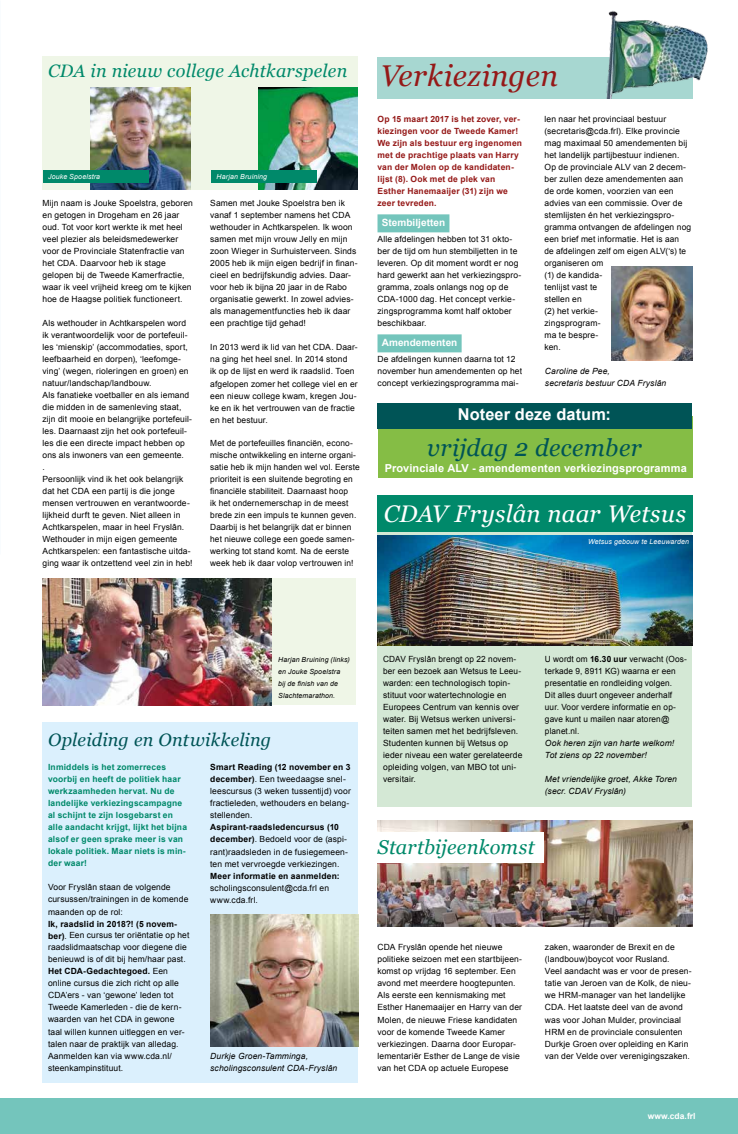
<style>
.page{position:relative;width:738px;height:1134px;background:#fff}
.page>*{position:absolute;margin:0;border:0;box-sizing:border-box;transform-origin:0 0}
.t1{font:italic 30px "Georgia";letter-spacing:.005em;color:#951918}
.t2{font:italic 24px "Georgia";letter-spacing:.005em;color:#fff}
.t3{font:italic 24px "Georgia";letter-spacing:.015em;color:#005456}
.t4{font:italic 20px "Georgia";letter-spacing:.01em;color:#00896a}
.t5{font:italic 18px "Georgia";letter-spacing:.01em;color:#00896a}
.t6{font:italic 18px "Georgia";letter-spacing:.01em;color:#005456}
.t7{font:700 16.3px "Arial";letter-spacing:.005em;color:#fff}
.t8{font:700 11px "Arial";letter-spacing:.01em;color:#fff}
.t9{font:700 10px "Arial";letter-spacing:.005em;color:#fff}
.t10{font:8.5px/12px "Arial";letter-spacing:.015em;color:#000}
.t11{font:700 8.5px/12px "Arial";letter-spacing:.02em;color:#00896a}
.t12{font:700 8.5px/12px "Arial";letter-spacing:.02em;color:#951918}
.t13{font:italic 8.5px/12px "Arial";letter-spacing:.015em;color:#000}
.t14{font:700 8.5px "Arial";letter-spacing:.02em;color:#000}
.t15{font:700 8.5px "Arial";letter-spacing:.005em;color:#fff}
.t16{font:italic 7px/12px "Arial";letter-spacing:.02em;color:#000}
.t17{font:italic 7px "Arial";letter-spacing:.02em;color:#fff}
.s1{font-weight:700}
</style>
<div class="page">
<div style="left:0;top:1098px;width:737px;height:36px;background:#74c5bc"></div>
<div style="left:43px;top:57px;width:314px;height:133px;background:#eff6e7"></div>
<div style="left:377px;top:506px;width:314px;height:301px;background:#d4e8d5"></div>
<div style="left:42px;top:722px;width:315px;height:360px;background:#dbf0fd"></div>
<img style="left:210px;top:914px;width:148px;height:132px">
<img style="left:611px;top:266px;width:81px;height:94px">
<div style="left:377px;top:496px;width:315px;height:36px;background:#00896a"></div>
<img style="left:377px;top:535px;width:314px;height:110px">
<img style="left:377px;top:820px;width:315px;height:106px">
<div style="left:371px;top:832px;width:172px;height:31px;background:#fff"></div>
<img style="left:91px;top:88px;width:99px;height:102px">
<div style="left:42px;top:579px;width:314px;height:126px;background:#eff6e7"></div>
<img style="left:42px;top:579px;width:229px;height:126px">
<img style="left:258px;top:88px;width:99px;height:102px">
<div style="left:43px;top:170px;width:106px;height:12px;background:#00896a"></div>
<div style="left:211px;top:171px;width:105px;height:12px;background:#00896a"></div>
<div style="left:377px;top:57px;width:315px;height:41px;background:#a7d7d1"></div>
<div style="left:377px;top:214px;width:72px;height:18px;background:#74c5bc"></div>
<div style="left:377px;top:334px;width:84px;height:18px;background:#74c5bc"></div>
<div style="left:378px;top:416px;width:313px;height:62px;background:#85bd45"></div>
<div style="left:377px;top:403px;width:314px;height:25px;background:#005456"></div>
<img style="left:606px;top:10px;width:102px;height:88px">
<h3 class="t5" style="left:48px;top:58px;width:300px">CDA in nieuw college Achtkarspelen</h3>
<p class="t17" style="left:48px;top:172px;width:54px">Jouke Spoelstra</p>
<p class="t17" style="left:216px;top:172px;width:52px">Harjan Bruining</p>
<p class="t10" style="left:43px;top:197px;width:152px">Mijn naam is Jouke Spoelstra, geboren en getogen in Drogeham en 26 jaar oud. Tot voor kort werkte ik met heel veel plezier als beleidsmedewerker voor de Provinciale Statenfractie van het CDA. Daarvoor heb ik stage gelopen bij de Tweede Kamerfractie, waar ik veel vrijheid kreeg om te kijken hoe de Haagse politiek functioneert.</p>
<p class="t10" style="left:43px;top:317px;width:151px">Als wethouder in Achtkarspelen word ik verantwoordelijk voor de portefeuil&shy;les ‘mienskip’ (accommodaties, sport, leefbaarheid en dorpen), ‘leefomge&shy;ving’ (wegen, rioleringen en groen) en natuur/landschap/landbouw.<br>Als fanatieke voetballer en als iemand die midden in de samenleving staat, zijn dit mooie en belangrijke portefeuil&shy;les. Daarnaast zijn het ook portefeuil&shy;les die een directe impact hebben op ons als inwoners van een gemeente.<br>.<br>Persoonlijk vind ik het ook belangrijk dat het CDA een partij is die jonge mensen vertrouwen en verantwoorde&shy;lijkheid durft te geven. Niet alleen in Achtkarspelen, maar in heel Fryslân.<br>Wethouder in mijn eigen gemeente Achtkarspelen: een fantastische uitda&shy;ging waar ik ontzettend veel zin in heb!</p>
<p class="t10" style="left:210px;top:198px;width:149px">Samen met Jouke Spoelstra ben ik vanaf 1 september namens het CDA wethouder in Achtkarspelen. Ik woon samen met mijn vrouw Jelly en mijn zoon Wieger in Surhuisterveen. Sinds 2005 heb ik mijn eigen bedrijf in finan&shy;cieel en bedrijfskundig advies. Daar&shy;voor heb ik bijna 20 jaar in de Rabo organisatie gewerkt. In zowel advies&shy;als managementfuncties heb ik daar een prachtige tijd gehad!</p>
<p class="t10" style="left:210px;top:342px;width:149px">In 2013 werd ik lid van het CDA. Daar&shy;na ging het heel snel. In 2014 stond<br>ik op de lijst en werd ik raadslid. Toen afgelopen zomer het college viel en er een nieuw college kwam, kregen Jou&shy;ke en ik het vertrouwen van de fractie en het bestuur.</p>
<p class="t10" style="left:210px;top:437px;width:151px">Met de portefeuilles financiën, econo&shy;mische ontwikkeling en interne organi&shy;satie heb ik mijn handen wel vol. Eerste prioriteit is een sluitende begroting en financiële stabiliteit. Daarnaast hoop<br>ik het ondernemerschap in de meest brede zin een impuls te kunnen geven.<br>Daarbij is het belangrijk dat er binnen het nieuwe college een goede samen&shy;werking tot stand komt. Na de eerste week heb ik daar volop vertrouwen in!</p>
<h1 class="t1" style="left:380px;top:54px;width:179px">Verkiezingen</h1>
<p class="t12" style="left:377px;top:114px;width:146px">Op 15 maart 2017 is het zover, ver&shy;kiezingen voor de Tweede Kamer!<br>We zijn als bestuur erg ingenomen met de prachtige plaats van Harry van der Molen op de kandidaten&shy;lijst (8). Ook met de plek van<br>Esther Hanemaaijer (31) zijn we zeer tevreden.</p>
<p class="t9" style="left:381px;top:216px;width:65px">Stembiljetten</p>
<p class="t10" style="left:377px;top:233px;width:145px">Alle afdelingen hebben tot 31 okto&shy;ber de tijd om hun stembiljetten in te leveren. Op dit moment wordt er nog hard gewerkt aan het verkiezingspro&shy;gramma, zoals onlangs nog op de<br>CDA-1000 dag. Het concept verkie&shy;zingsprogramma komt half oktober beschikbaar.</p>
<p class="t9" style="left:381px;top:336px;width:77px">Amendementen</p>
<p class="t10" style="left:377px;top:353px;width:146px">De afdelingen kunnen daarna tot 12 november hun amendementen op het concept verkiezingsprogramma mai-</p>
<p class="t10" style="left:544px;top:113px;width:148px">len naar het provinciaal bestuur (secretaris@cda.frl). Elke provincie mag maximaal 50 amendementen bij het landelijk partijbestuur indienen.<br>Op de provinciale ALV van 2 decem&shy;ber zullen deze amendementen aan de orde komen, voorzien van een advies van een commissie. Over de stemlijsten én het verkiezingspro&shy;gramma ontvangen de afdelingen nog een brief met informatie. Het is aan<br>de afdelingen zelf om eigen ALV(‘s) te organiseren om<br>(1) de kandida-<br>tenlijst vast te<br>stellen en<br>(2) het verkie-<br>zingsprogram-<br>ma te bespre-<br>ken.</p>
<p class="t13" style="left:544px;top:366px;width:123px">Caroline de Pee,<br>secretaris bestuur CDA Fryslân</p>
<h3 class="t7" style="left:457px;top:404px;width:154px">Noteer deze datum:</h3>
<h2 class="t3" style="left:427px;top:431px;width:216px">vrijdag 2 december</h2>
<p class="t8" style="left:384px;top:461px;width:303px">Provinciale ALV - amendementen verkiezingsprogramma</p>
<h2 class="t2" style="left:383px;top:496px;width:303px">CDAV Fryslân naar Wetsus</h2>
<p class="t17" style="left:587px;top:537px;width:102px">Wetsus gebouw te Leeuwarden</p>
<p class="t16" style="left:278px;top:654px;width:73px">Harjan Bruining (links) en Jouke Spoelstra<br>bij de finish van de<br>Slachtemarathon.</p>
<h3 class="t6" style="left:48px;top:727px;width:224px">Opleiding en Ontwikkeling</h3>
<p class="t11" style="left:48px;top:762px;width:140px">Inmiddels is het zomerreces voorbij en heeft de politiek haar werkzaamheden hervat. Nu de landelijke verkiezingscampagne al schijnt te zijn losgebarst en alle aandacht krijgt, lijkt het bijna alsof er geen sprake meer is van lokale politiek. Maar niets is min&shy;der waar!</p>
<p class="t10" style="left:48px;top:881px;width:142px">Voor Fryslân staan de volgende cursussen/trainingen in de komende maanden op de rol:</p>
<p class="t10" style="left:48px;top:917px;width:143px"><span class="s1">Ik, raadslid in 2018?! (5 novem&shy;ber)</span>. Een cursus ter oriëntatie op het raadslidmaatschap voor diegene die benieuwd is of dit bij hem/haar past.<br><span class="s1">Het CDA-Gedachtegoed.</span> Een online cursus die zich richt op alle<br>CDA’ers - van ‘gewone’ leden tot<br>Tweede Kamerleden - die de kern&shy;waarden van het CDA in gewone taal willen kunnen uitleggen en ver&shy;talen naar de praktijk van alledag.<br>Aanmelden kan via www.cda.nl/ steenkampinstituut.</p>
<p class="t10" style="left:210px;top:761px;width:142px"><span class="s1">Smart Reading (12 november en 3 december)</span>. Een tweedaagse snel&shy;leescursus (3 weken tussentijd) voor fractieleden, wethouders en belang&shy;stellenden.</p>
<p class="t10" style="left:210px;top:821px;width:139px"><span class="s1">Aspirant-raadsledencursus (10 december)</span>. Bedoeld voor de (aspi&shy;rant)raadsleden in de fusiegemeen&shy;ten met vervroegde verkiezingen.</p>
<p class="t14" style="left:210px;top:870px;width:131px">Meer informatie en aanmelden:</p>
<p class="t10" style="left:210px;top:882px;width:120px">scholingsconsulent@cda.frl en www.cda.frl.</p>
<p class="t13" style="left:210px;top:1050px;width:128px">Durkje Groen-Tamminga, scholingsconsulent CDA-Fryslân</p>
<p class="t10" style="left:383px;top:653px;width:141px">CDAV Fryslân brengt op 22 novem&shy;ber een bezoek aan Wetsus te Leeu&shy;warden: een technologisch topin&shy;stituut voor watertechnologie en<br>Europees Centrum van kennis over water. Bij Wetsus werken universi&shy;teiten samen met het bedrijfsleven.<br>Studenten kunnen bij Wetsus op ieder niveau een water gerelateerde opleiding volgen, van MBO tot uni&shy;versitair.</p>
<p class="t10" style="left:544px;top:653px;width:143px">U wordt om <span class="s1">16.30 uur</span> verwacht (Oos&shy;terkade 9, 8911 KG) waarna er een presentatie en rondleiding volgen.<br>Dit alles duurt ongeveer anderhalf uur. Voor verdere informatie en op&shy;gave kunt u mailen naar atoren@ planet.nl.</p>
<p class="t13" style="left:544px;top:738px;width:131px">Ook heren zijn van harte welkom!<br>Tot ziens op 22 november!</p>
<p class="t13" style="left:544px;top:774px;width:133px">Met vriendelijke groet, Akke Toren (secr. CDAV Fryslân)</p>
<h3 class="t4" style="left:377px;top:833px;width:158px">Startbijeenkomst</h3>
<p class="t10" style="left:377px;top:941px;width:146px">CDA Fryslân opende het nieuwe politieke seizoen met een startbijeen&shy;komst op vrijdag 16 september. Een avond met meerdere hoogtepunten.<br>Als eerste een kennismaking met Esther Hanemaaijer en Harry van der Molen, de nieuwe Friese kandidaten voor de komende Tweede Kamer verkiezingen. Daarna door Europar&shy;lementariër Esther de Lange de visie van het CDA op actuele Europese</p>
<p class="t10" style="left:544px;top:941px;width:148px">zaken, waaronder de Brexit en de (landbouw)boycot voor Rusland.<br>Veel aandacht was er voor de presen&shy;tatie van Jeroen van de Kolk, de nieu&shy;we HRM-manager van het landelijke CDA. Het laatste deel van de avond was voor Johan Mulder, provinciaal HRM en de provinciale consulenten Durkje Groen over opleiding en Karin van der Velde over verenigingszaken.</p>
<p class="t15" style="left:647px;top:1111px;width:49px">www.cda.frl</p>
</div>
